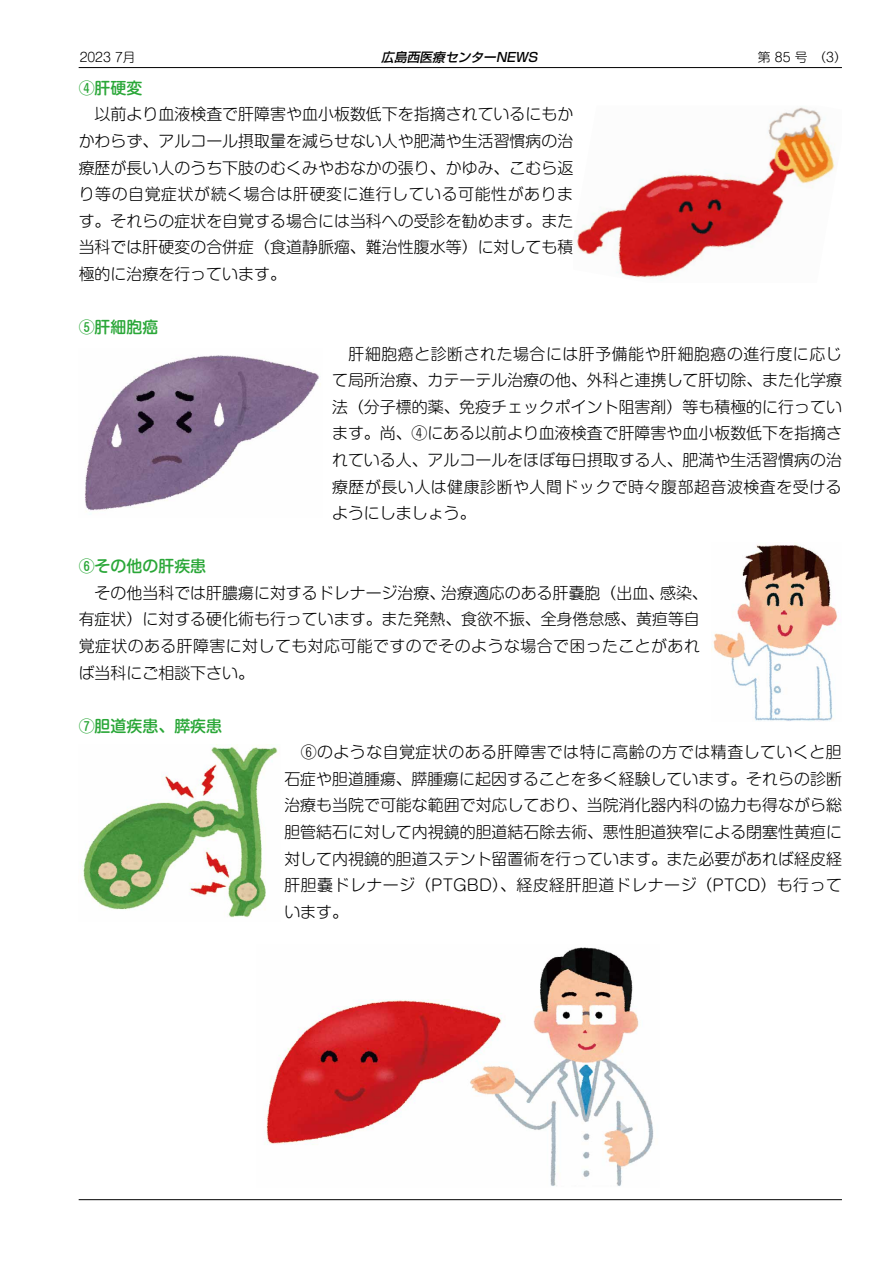
<style>
.page{position:relative;width:893px;height:1263px;background:#fff}
.page>*{position:absolute;margin:0;border:0;box-sizing:border-box;transform-origin:0 0}
.t1{font:300 15.9px/26.5px "Shin M Go Pro";color:#000;text-align:justify}
.t2{font:500 15.9px "Shin M Go Pro";color:#2aa738}
.t3{font:300 12.75px "Shin M Go Pro";color:#000}
.t4{font:italic 500 12.75px "Shin Go Pro";color:#000}
</style>
<div class="page">
<hr style="left:79px;top:67px;width:763px;height:1px;background:#000">
<hr style="left:79px;top:1199px;width:763px;height:1px;background:#000">
<img style="left:85px;top:355px;width:235px;height:156px">
<img style="left:81px;top:744px;width:197px;height:174px">
<img style="left:574px;top:107px;width:261px;height:171px">
<img style="left:711px;top:545px;width:128px;height:176px">
<img style="left:266px;top:947px;width:388px;height:240px">
<p class="t3" style="left:80px;top:47px;width:57px">2023 7月</p>
<p class="t4" style="left:381px;top:46px;width:161px">広島西医療センターNEWS</p>
<p class="t3" style="left:758px;top:47px;width:90px">第 85 号（3）</p>
<p class="t2" style="left:79px;top:75px;width:65px">④肝硬変</p>
<p class="t1" style="left:79px;top:99px;width:496px">　以前より血液検査で肝障害や血小板数低下を指摘されているにもかかわらず、アルコール摂取量を減らせない人や肥満や生活習慣病の治療歴が長い人のうち下肢のむくみやおなかの張り、かゆみ、こむら返り等の自覚症状が続く場合は肝硬変に進行している可能性があります。それらの症状を自覚する場合には当科への受診を勧めます。また当科では肝硬変の合併症（食道静脈瘤、難治性腹水等）に対しても積極的に治療を行っています。</p>
<p class="t2" style="left:79px;top:314px;width:81px">⑤肝細胞癌</p>
<p class="t1" style="left:332px;top:338px;width:511px">　肝細胞癌と診断された場合には肝予備能や肝細胞癌の進行度に応じて局所治療、カテーテル治療の他、外科と連携して肝切除、また化学療法（分子標的薬、免疫チェックポイント阻害剤）等も積極的に行っています。尚、④にある以前より血液検査で肝障害や血小板数低下を指摘されている人、アルコールをほぼ毎日摂取する人、肥満や生活習慣病の治療歴が長い人は健康診断や人間ドックで時々腹部超音波検査を受けるようにしましょう。</p>
<p class="t2" style="left:79px;top:553px;width:129px">⑥その他の肝疾患</p>
<p class="t1" style="left:79px;top:578px;width:631px;text-align:left">　その他当科では肝膿瘍に対するドレナージ治療、治療適応のある肝嚢胞（出血、感染、有症状）に対する硬化術も行っています。また発熱、食欲不振、全身倦怠感、黄疸等自覚症状のある肝障害に対しても対応可能ですのでそのような場合で困ったことがあれば当科にご相談下さい。</p>
<p class="t2" style="left:79px;top:713px;width:145px">⑦胆道疾患、膵疾患</p>
<p class="t1" style="left:284px;top:737px;width:559px">　⑥のような自覚症状のある肝障害では特に高齢の方では精査していくと胆石症や胆道腫瘍、膵腫瘍に起因することを多く経験しています。それらの診断治療も当院で可能な範囲で対応しており、当院消化器内科の協力も得ながら総胆管結石に対して内視鏡的胆道結石除去術、悪性胆道狭窄による閉塞性黄疸に対して内視鏡的胆道ステント留置術を行っています。また必要があれば経皮経肝胆嚢ドレナージ（PTGBD）、経皮経肝胆道ドレナージ（PTCD）も行っています。</p>
</div>
